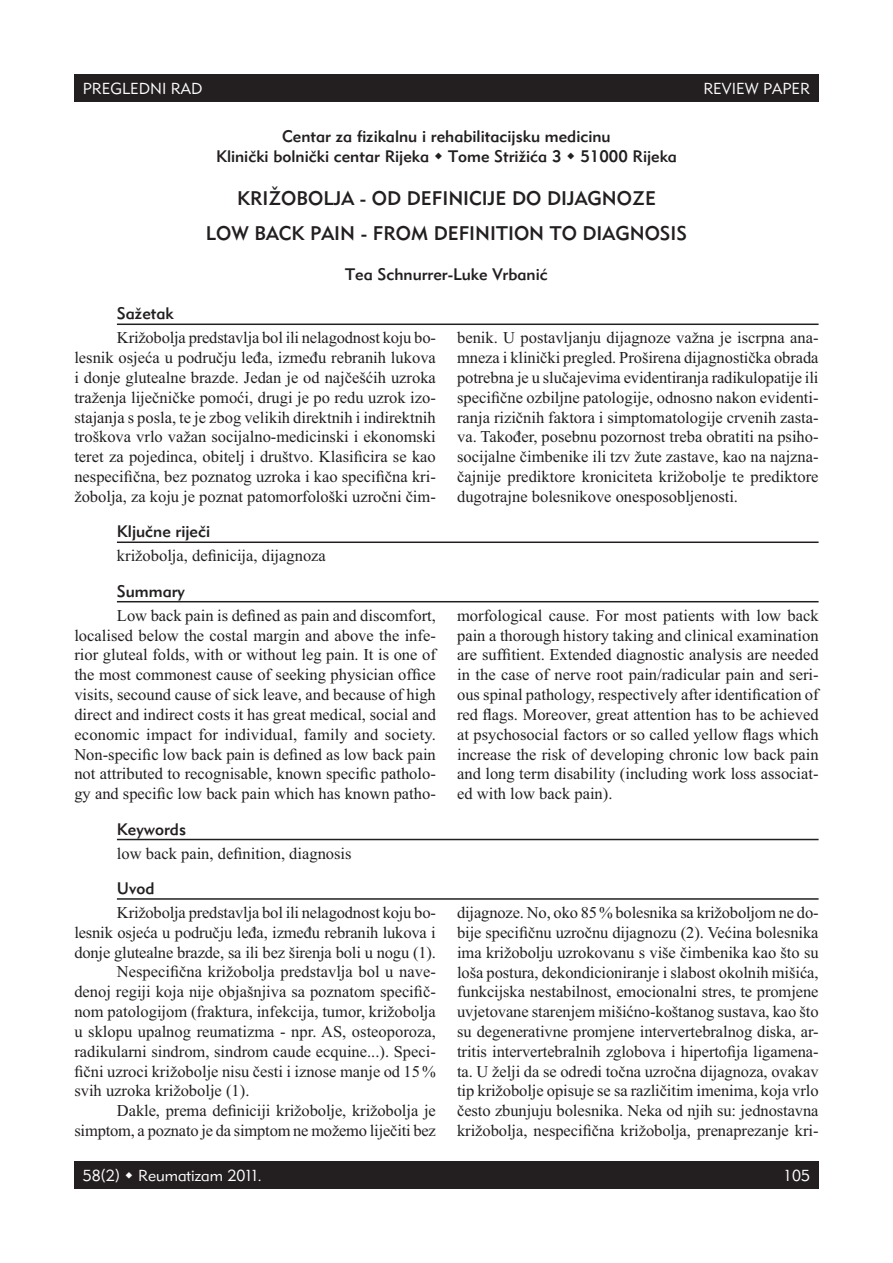
<style>
.page{position:relative;width:893px;height:1263px;background:#fff}
.page>*{position:absolute;margin:0;border:0;box-sizing:border-box;transform-origin:0 0}
.t1{font:19.5px/34.2px "Geometric 415 BT Medium A";color:#231f20;text-align:center}
.t2{font:16.5px/19.8px "Times New Roman";color:#231f20;text-align:justify}
.t3{font:16.5px/20px "Geometric 415 BT Medium A";color:#231f20;text-align:center}
.t4{font:15.75px "Geometric 415 BT Lite A";color:#fff}
</style>
<div class="page">
<div style="left:74px;top:1161px;width:745px;height:27px;background:#231f20"></div>
<div style="left:74px;top:74px;width:745px;height:28px;background:#231f20"></div>
<hr style="left:117px;top:323px;width:702px;height:2px;background:#231f20">
<hr style="left:117px;top:541px;width:702px;height:2px;background:#231f20">
<hr style="left:117px;top:601px;width:702px;height:1px;background:#231f20">
<hr style="left:117px;top:839px;width:702px;height:1px;background:#231f20">
<hr style="left:117px;top:898px;width:702px;height:2px;background:#231f20">
<p class="t4" style="left:83px;top:83px;width:121px">PREGLEDNI RAD</p>
<p class="t4" style="left:703px;top:83px;width:108px">REVIEW PAPER</p>
<p class="t3" style="left:216px;top:128px;width:462px">Centar za fizikalnu i rehabilitacijsku medicinu<br>Klinički bolnički centar Rijeka Tome Strižića 3 51000 Rijeka</p>
<p class="t1" style="left:206px;top:183px;width:482px">KRIŽOBOLJA - OD DEFINICIJE DO DIJAGNOZE<br>LOW BACK PAIN - FROM DEFINITION TO DIAGNOSIS</p>
<p class="t3" style="left:345px;top:265px;width:204px">Tea Schnurrer-Luke Vrbanić</p>
<p class="t3" style="left:117px;top:305px;width:58px">Sažetak</p>
<p class="t2" style="left:74px;top:329px;width:363px;text-indent:43px">Križobolja predstavlja bol ili nelagodnost koju bo&shy;lesnik osjeća u području leđa, između rebranih lukova i donje glutealne brazde. Jedan je od najčešćih uzroka traženja liječničke pomoći, drugi je po redu uzrok izo&shy;stajanja s posla, te je zbog velikih direktnih i indirektnih troškova vrlo važan socijalno-medicinski i ekonomski teret za pojedinca, obitelj i društvo. Klasificira se kao nespecifična, bez poznatog uzroka i kao specifična kri&shy;žobolja, za koju je poznat patomorfološki uzročni čim-</p>
<p class="t2" style="left:457px;top:329px;width:363px">benik. U postavljanju dijagnoze važna je iscrpna ana&shy;mneza i klinički pregled. Proširena dijagnostička obrada potrebna je u slučajevima evidentiranja radikulopatije ili specifične ozbiljne patologije, odnosno nakon evidenti&shy;ranja rizičnih faktora i simptomatologije crvenih zasta&shy;va. Također, posebnu pozornost treba obratiti na psiho&shy;socijalne čimbenike ili tzv žute zastave, kao na najzna&shy;čajnije prediktore kroniciteta križobolje te prediktore dugotrajne bolesnikove onesposobljenosti.</p>
<p class="t3" style="left:117px;top:523px;width:95px">Ključne riječi</p>
<p class="t2" style="left:117px;top:547px;width:210px">križobolja, definicija, dijagnoza</p>
<p class="t3" style="left:117px;top:582px;width:70px">Summary</p>
<p class="t2" style="left:74px;top:607px;width:363px;text-indent:43px">Low back pain is defined as pain and discomfort, localised below the costal margin and above the infe&shy;rior gluteal folds, with or without leg pain. It is one of the most commonest cause of seeking physician office visits, secound cause of sick leave, and because of high direct and indirect costs it has great medical, social and economic impact for individual, family and society.<br>Non-specific low back pain is defined as low back pain not attributed to recognisable, known specific patholo&shy;gy and specific low back pain which has known patho-</p>
<p class="t2" style="left:457px;top:607px;width:363px">morfological cause. For most patients with low back pain a thorough history taking and clinical examination are suffitient. Extended diagnostic analysis are needed in the case of nerve root pain/radicular pain and seri&shy;ous spinal pathology, respectively after identification of red flags. Moreover, great attention has to be achieved at psychosocial factors or so called yellow flags which increase the risk of developing chronic low back pain and long term disability (including work loss associat&shy;ed with low back pain).</p>
<p class="t3" style="left:117px;top:820px;width:71px">Keywords</p>
<p class="t2" style="left:117px;top:845px;width:236px">low back pain, definition, diagnosis</p>
<p class="t3" style="left:117px;top:880px;width:39px">Uvod</p>
<p class="t2" style="left:117px;top:904px;width:320px">Križobolja predstavlja bol ili nelagodnost koju bo-</p>
<p class="t2" style="left:74px;top:924px;width:363px">lesnik osjeća u području leđa, između rebranih lukova i</p>
<p class="t2" style="left:74px;top:944px;width:363px">donje glutealne brazde, sa ili bez širenja boli u nogu (1).</p>
<p class="t2" style="left:117px;top:964px;width:320px">Nespecifična križobolja predstavlja bol u nave-</p>
<p class="t2" style="left:74px;top:983px;width:363px">denoj regiji koja nije objašnjiva sa poznatom specifič-</p>
<p class="t2" style="left:74px;top:1003px;width:363px">nom patologijom (fraktura, infekcija, tumor, križobolja</p>
<p class="t2" style="left:74px;top:1023px;width:363px">u sklopu upalnog reumatizma - npr. AS, osteoporoza,</p>
<p class="t2" style="left:74px;top:1043px;width:363px">radikularni sindrom, sindrom caude ecquine...). Speci-</p>
<p class="t2" style="left:74px;top:1063px;width:363px">fični uzroci križobolje nisu česti i iznose manje od 15 %</p>
<p class="t2" style="left:74px;top:1082px;width:177px">svih uzroka križobolje (1).</p>
<p class="t2" style="left:117px;top:1102px;width:320px">Dakle, prema definiciji križobolje, križobolja je</p>
<p class="t2" style="left:74px;top:1122px;width:363px">simptom, a poznato je da simptom ne možemo liječiti bez</p>
<p class="t2" style="left:457px;top:904px;width:363px">dijagnoze. No, oko 85 % bolesnika sa križoboljom ne do&shy;bije specifičnu uzročnu dijagnozu (2). Većina bolesnika ima križobolju uzrokovanu s više čimbenika kao što su loša postura, dekondicioniranje i slabost okolnih mišića, funkcijska nestabilnost, emocionalni stres, te promjene uvjetovane starenjem mišićno-koštanog sustava, kao što su degenerativne promjene intervertebralnog diska, ar&shy;tritis intervertebralnih zglobova i hipertofija ligamena&shy;ta. U želji da se odredi točna uzročna dijagnoza, ovakav tip križobolje opisuje se sa različitim imenima, koja vrlo često zbunjuju bolesnika. Neka od njih su: jednostavna križobolja, nespecifična križobolja, prenaprezanje kri-</p>
<p class="t4" style="left:83px;top:1169px;width:181px">58(2) Reumatizam 2011.</p>
<p class="t4" style="left:783px;top:1169px;width:28px">105</p>
</div>
